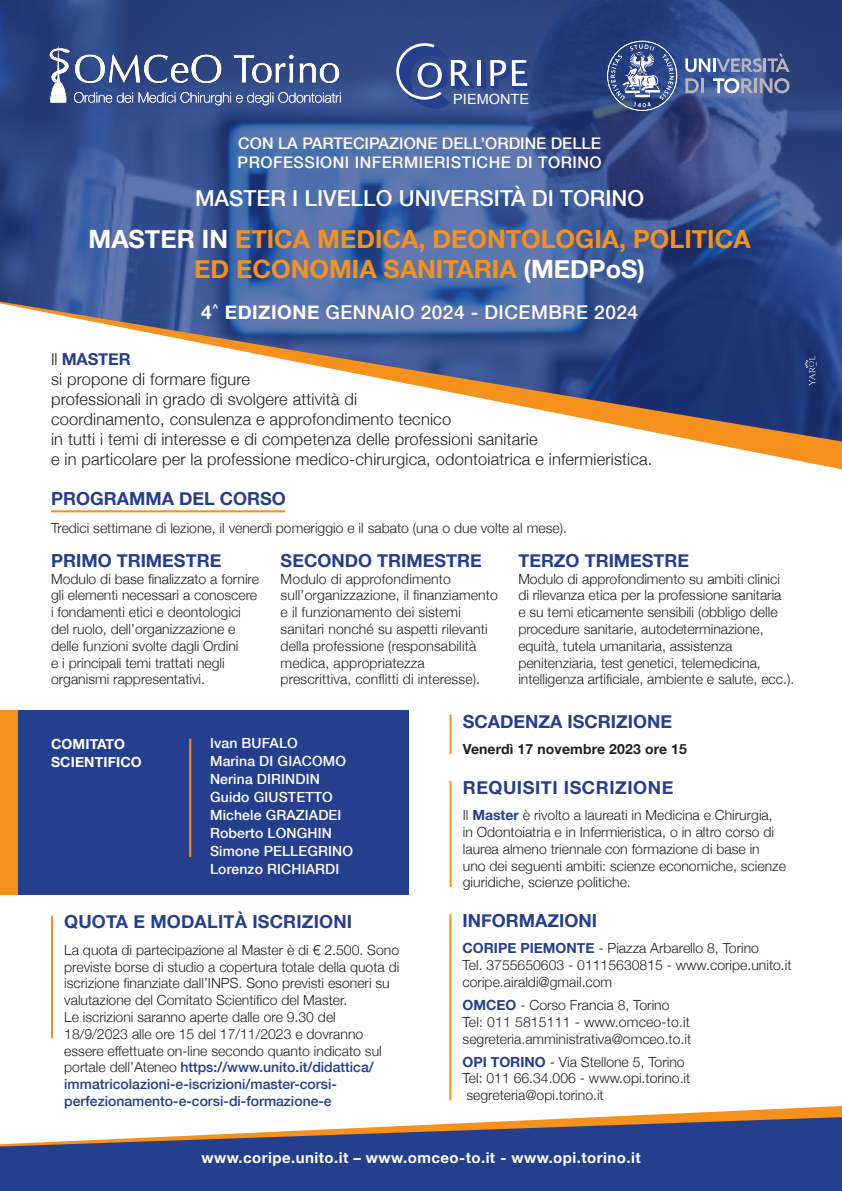
<style>
.page{position:relative;width:842px;height:1191px;background:#fff}
.page>*{position:absolute;margin:0;border:0;box-sizing:border-box;transform-origin:0 0}
.t1{font:700 25.2px "Helvetica Neue";color:#f5911d}
.t2{font:500 22px "Helvetica Neue";color:#fff}
.t3{font:500 19px "Helvetica Neue";letter-spacing:.025em;color:#fff}
.t4{font:700 18px "Helvetica Neue";color:#253f8e}
.t5{font:700 18px "Helvetica Neue";letter-spacing:.03em;color:#253f8e}
.t6{font:300 16.5px/20px "Helvetica Neue";letter-spacing:.01em;color:#231f20}
.t7{font:500 16px/19px "Helvetica Neue";letter-spacing:.03em;color:#fff}
.t8{font:700 15px "Helvetica Neue";letter-spacing:.03em;color:#fff}
.t9{font:14.1px "Arial";color:#fff}
.t10{font:300 14px/16.8px "Helvetica Neue";color:#231f20}
.t11{font:500 14px "Helvetica Neue";letter-spacing:.01em;color:#fff}
.t12{font:700 14px "Helvetica Neue";letter-spacing:.01em;color:#231f20}
.t13{font:700 14px "Helvetica Neue";letter-spacing:.01em;color:#fff}
.s1{color:#fff}
.s2{font-weight:700}
.s3{font-weight:700;color:#253f8e}
.s4{font-weight:500;color:#253f8e}
</style>
<div class="page">
<svg style="left:698px;top:441px;width:144px;height:28px"></svg>
<img style="left:0;top:0;width:842px;height:441px">
<svg style="left:601px;top:1106px;width:241px;height:11px"></svg>
<svg style="left:0;top:1117px;width:842px;height:74px;background:#505d94"></svg>
<svg style="left:387px;top:39px;width:142px;height:73px;background:#4a609a"></svg>
<hr style="left:51px;top:510px;width:234px;height:2px;background:#f5911d">
<div style="left:0;top:710px;width:408px;height:184px;background:#253f8e"></div>
<div style="left:0;top:710px;width:17px;height:184px;background:#f5911d"></div>
<hr style="left:189px;top:738px;width:2px;height:119px;background:#f5911d">
<hr style="left:450px;top:714px;width:2px;height:40px;background:#f5911d">
<hr style="left:450px;top:781px;width:2px;height:106px;background:#f5911d">
<hr style="left:51px;top:915px;width:2px;height:123px;background:#f5911d">
<hr style="left:449px;top:914px;width:2px;height:186px;background:#f5911d">
<svg style="left:805px;top:355px;width:12px;height:31px"></svg>
<img style="left:43px;top:35px;width:304px;height:74px">
<svg style="left:685px;top:78px;width:14px;height:15px"></svg>
<hr style="left:701px;top:78px;width:3px;height:15px;background:#b5b5ba">
<svg style="left:713px;top:78px;width:40px;height:15px"></svg>
<hr style="left:754px;top:78px;width:3px;height:15px;background:#b5b5ba">
<svg style="left:760px;top:78px;width:29px;height:15px"></svg>
<svg style="left:685px;top:54px;width:104px;height:18px;background:#6e7fa9"></svg>
<svg style="left:607px;top:41px;width:70px;height:70px;background:#596c9e"></svg>
<p class="t9" style="left:453px;top:90px;width:77px">PIEMONTE</p>
<p class="t7" style="left:238px;top:133px;width:365px">CON LA PARTECIPAZIONE DELL’ORDINE DELLE<br>PROFESSIONI INFERMIERISTICHE DI TORINO</p>
<p class="t2" style="left:195px;top:184px;width:451px">MASTER I LIVELLO UNIVERSITÀ DI TORINO</p>
<p class="t1" style="left:88px;top:224px;width:664px"><span class="s1">MASTER IN</span> ETICA MEDICA, DEONTOLOGIA, POLITICA</p>
<p class="t1" style="left:194px;top:254px;width:452px">ED ECONOMIA SANITARIA <span class="s1">(MEDPoS)</span></p>
<p class="t3" style="left:201px;top:300px;width:438px"><span class="s2">4</span><sup>^</sup> <span class="s2">EDIZIONE</span> GENNAIO 2024 - DICEMBRE 2024</p>
<p class="t6" style="left:51px;top:349px;width:402px">Il <span class="s3">MASTER<br></span>si propone di formare figure<br>professionali in grado di svolgere attività di coordinamento, consulenza e approfondimento tecnico</p>
<p class="t6" style="left:51px;top:429px;width:488px">in tutti i temi di interesse e di competenza delle professioni sanitarie</p>
<p class="t6" style="left:51px;top:449px;width:603px">e in particolare per la professione medico-chirurgica, odontoiatrica e infermieristica.</p>
<p class="t4" style="left:51px;top:487px;width:236px">PROGRAMMA DEL CORSO</p>
<p class="t10" style="left:51px;top:519px;width:517px">Tredici settimane di lezione, il venerdi pomeriggio e il sabato (una o due volte al mese).</p>
<p class="t4" style="left:51px;top:549px;width:172px">PRIMO TRIMESTRE</p>
<p class="t10" style="left:51px;top:570px;width:209px">Modulo di base finalizzato a fornire gli elementi necessari a conoscere i fondamenti etici e deontologici del ruolo, dell’organizzazione e delle funzioni svolte dagli Ordini<br>e i principali temi trattati negli organismi rappresentativi.</p>
<p class="t4" style="left:281px;top:549px;width:203px">SECONDO TRIMESTRE</p>
<p class="t10" style="left:281px;top:570px;width:219px">Modulo di approfondimento sull’organizzazione, il finanziamento e il funzionamento dei sistemi sanitari nonché su aspetti rilevanti della professione (responsabilità medica, appropriatezza prescrittiva, conflitti di interesse).</p>
<p class="t4" style="left:518px;top:549px;width:172px">TERZO TRIMESTRE</p>
<p class="t10" style="left:518px;top:570px;width:277px">Modulo di approfondimento su ambiti clinici<br>di rilevanza etica per la professione sanitaria<br>e su temi eticamente sensibili (obbligo delle procedure sanitarie, autodeterminazione, equità, tutela umanitaria, assistenza penitenziaria, test genetici, telemedicina, intelligenza artificiale, ambiente e salute, ecc.).</p>
<p class="t4" style="left:463px;top:710px;width:211px">SCADENZA ISCRIZIONE</p>
<p class="t13" style="left:51px;top:735px;width:76px">COMITATO</p>
<p class="t13" style="left:51px;top:753px;width:92px">SCIENTIFICO</p>
<p class="t11" style="left:210px;top:735px;width:89px">Ivan BUFALO</p>
<p class="t11" style="left:210px;top:753px;width:138px">Marina DI GIACOMO</p>
<p class="t11" style="left:210px;top:771px;width:111px">Nerina DIRINDIN</p>
<p class="t11" style="left:210px;top:789px;width:124px">Guido GIUSTETTO</p>
<p class="t11" style="left:210px;top:807px;width:133px">Michele GRAZIADEI</p>
<p class="t11" style="left:210px;top:825px;width:123px">Roberto LONGHIN</p>
<p class="t11" style="left:210px;top:843px;width:145px">Simone PELLEGRINO</p>
<p class="t11" style="left:210px;top:861px;width:131px">Lorenzo RICHIARDI</p>
<p class="t4" style="left:64px;top:910px;width:289px">QUOTA E MODALITÀ ISCRIZIONI</p>
<p class="t10" style="left:64px;top:941px;width:337px">La quota di partecipazione al Master è di € 2.500. Sono previste borse di studio a copertura totale della quota di iscrizione finanziate dall’INPS. Sono previsti esoneri su valutazione del Comitato Scientifico del Master.</p>
<p class="t10" style="left:64px;top:1008px;width:319px">Le iscrizioni saranno aperte dalle ore 9.30 del 18/9/2023 alle ore 15 del 17/11/2023 e dovranno essere effettuate on-line secondo quanto indicato sul portale dell’Ateneo <span class="s4">https://www.unito.it/didattica/ immatricolazioni-e-iscrizioni/master-corsi&shy;perfezionamento-e-corsi-di-formazione-e</span></p>
<p class="t12" style="left:463px;top:740px;width:226px">Venerdì 17 novembre 2023 ore 15</p>
<p class="t5" style="left:463px;top:776px;width:212px">REQUISITI ISCRIZIONE</p>
<p class="t10" style="left:463px;top:806px;width:325px">Il <span class="s3">Master</span> è rivolto a laureati in Medicina e Chirurgia, in Odontoiatria e in Infermieristica, o in altro corso di laurea almeno triennale con formazione di base in uno dei seguenti ambiti: scienze economiche, scienze giuridiche, scienze politiche.</p>
<p class="t4" style="left:463px;top:909px;width:136px">INFORMAZIONI</p>
<p class="t10" style="left:463px;top:939px;width:298px"><span class="s3">CORIPE PIEMONTE</span> - Piazza Arbarello 8, Torino</p>
<p class="t10" style="left:463px;top:956px;width:330px">Tel. 3755650603 - 01115630815 - www.coripe.unito.it</p>
<p class="t10" style="left:463px;top:973px;width:151px">coripe.airaldi@gmail.com</p>
<p class="t10" style="left:463px;top:996px;width:208px"><span class="s3">OMCEO</span> - Corso Francia 8, Torino</p>
<p class="t10" style="left:463px;top:1013px;width:229px">Tel: 011 5815111 - www.omceo-to.it</p>
<p class="t10" style="left:463px;top:1030px;width:230px">segreteria.amministrativa@omceo.to.it</p>
<p class="t10" style="left:463px;top:1053px;width:224px"><span class="s3">OPI TORINO</span> - Via Stellone 5, Torino</p>
<p class="t10" style="left:463px;top:1069px;width:229px">Tel: 011 66.34.006 - www.opi.torino.it</p>
<p class="t10" style="left:466px;top:1086px;width:139px">segreteria@opi.torino.it</p>
<p class="t8" style="left:201px;top:1148px;width:441px">www.coripe.unito.it – www.omceo-to.it - www.opi.torino.it</p>
</div>
